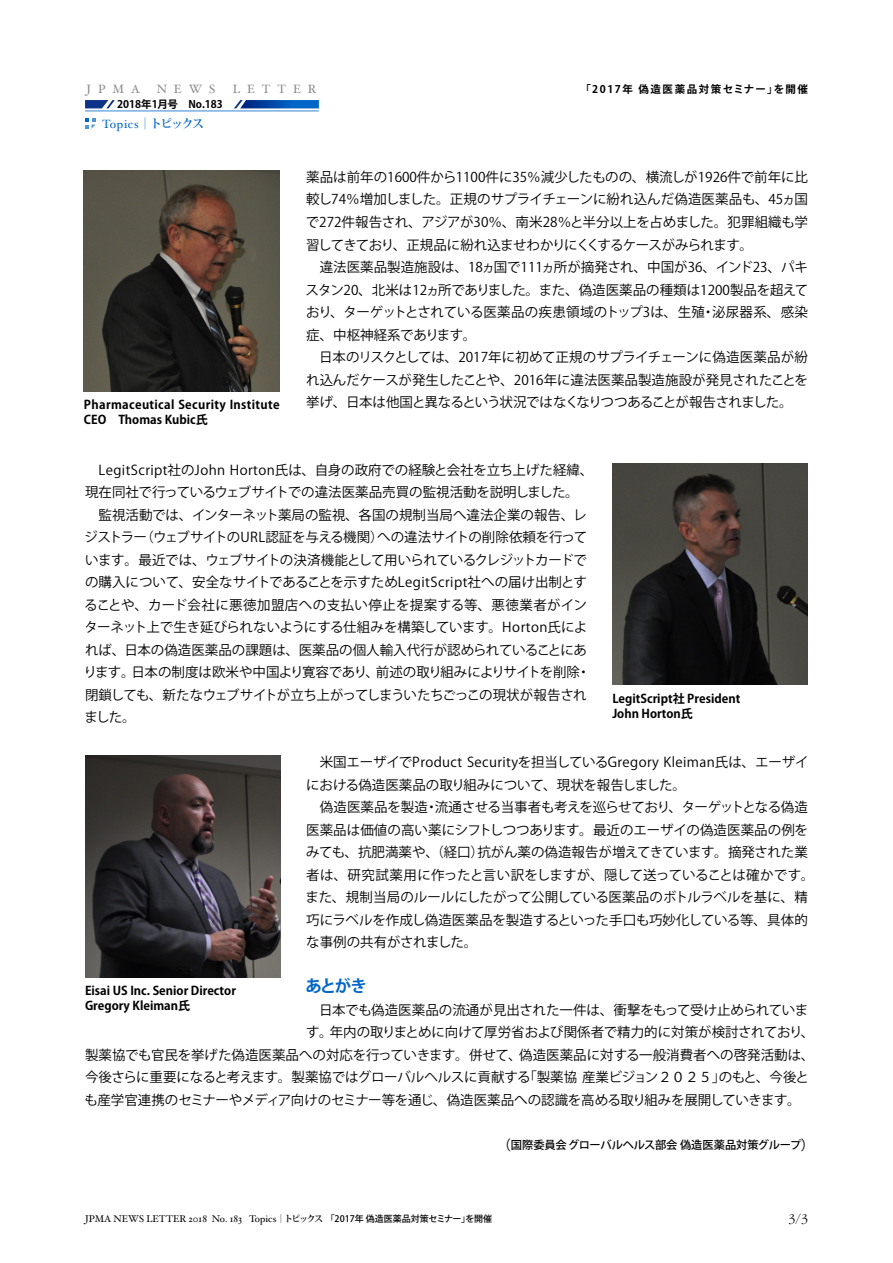
<style>
.page{position:relative;width:893px;height:1263px;background:#fff}
.page>*{position:absolute;margin:0;border:0;box-sizing:border-box;transform-origin:0 0}
.t1{font:700 16.5px "Koz Go Pr 6 N";color:#0266c8}
.t2{font:300 13.8px "Garamond";color:#000}
.t3{font:13.5px/22.5px "Koz Go Pr 6 N";color:#000}
.t4{font:13.5px "Koz Go Pr 6 N";letter-spacing:-.02em;color:#000}
.t5{font:700 12px/15px "Koz Go Pr 6 N";color:#000}
.t6{font:700 12px/15px "Koz Go Pr 6 N";letter-spacing:.03em;color:#000}
.t7{font:12px "Hoefler Text";letter-spacing:.58em;color:#898989}
.t8{font:12px "Hoefler Text";letter-spacing:.05em;color:#0266c8}
.t9{font:500 11.25px "Koz Go Pr 6 N";letter-spacing:-.02em;color:#000}
.t10{font:700 10.5px "Koz Go Pr 6 N";letter-spacing:.15em;color:#000}
.t11{font:700 10.5px "Koz Go Pr 6 N";color:#000}
.t12{font:9.75px "Hoefler Text";color:#000}
.s1{font-family:"Koz Min Pr 6 N";font-weight:700}
.s2{font-size:13.5px}
.s3{font-family:"Koz Min Pro";font-size:9px}
.s4{font-family:"Koz Min Pro";font-weight:700;font-size:9px}
.s5{font-family:"Koz Go Pr 6 N";font-weight:500;font-size:9px}
</style>
<div class="page">
<svg style="left:85px;top:100px;width:30px;height:8px"></svg>
<svg style="left:234px;top:100px;width:85px;height:8px"></svg>
<hr style="left:85px;top:111px;width:234px;height:1px;background:#3585d3">
<img style="left:84px;top:170px;width:196px;height:221px">
<img style="left:612px;top:463px;width:196px;height:222px">
<img style="left:85px;top:756px;width:196px;height:221px">
<svg style="left:85px;top:118px;width:11px;height:10px"></svg>
<p class="t7" style="left:87px;top:82px;width:55px">JPMA</p>
<p class="t7" style="left:157px;top:82px;width:60px">NEWS</p>
<p class="t7" style="left:233px;top:82px;width:85px">LETTER</p>
<p class="t11" style="left:117px;top:99px;width:107px">2018年1月号　No.183</p>
<p class="t8" style="left:102px;top:116px;width:104px">Topics<span class="s1">｜トピックス</span></p>
<p class="t10" style="left:580px;top:84px;width:229px">「2017年偽造医薬品対策セミナー」を開催</p>
<p class="t6" style="left:84px;top:398px;width:197px">Pharmaceutical Security Institute<br>CEO　Thomas Kubic氏</p>
<p class="t3" style="left:306px;top:166px;width:504px">薬品は前年の1600件から1100件に35％減少したものの、横流しが1926件で前年に比較し74％増加しました。正規のサプライチェーンに紛れ込んだ偽造医薬品も、45ヵ国で272件報告され、アジアが30％、南米28％と半分以上を占めました。犯罪組織も学習してきており、正規品に紛れ込ませわかりにくくするケースがみられます。<br>　違法医薬品製造施設は、18ヵ国で111ヵ所が摘発され、中国が36、インド23、パキスタン20、北米は12ヵ所でありました。また、偽造医薬品の種類は1200製品を超えており、ターゲットとされている医薬品の疾患領域のトップ3は、生殖・泌尿器系、感染症、中枢神経系であります。<br>　日本のリスクとしては、2017年に初めて正規のサプライチェーンに偽造医薬品が紛れ込んだケースが発生したことや、2016年に違法医薬品製造施設が発見されたことを挙げ、日本は他国と異なるという状況ではなくなりつつあることが報告されました。</p>
<p class="t3" style="left:84px;top:459px;width:511px">　LegitScript社のJohn Horton氏は、自身の政府での経験と会社を立ち上げた経緯、現在同社で行っているウェブサイトでの違法医薬品売買の監視活動を説明しました。　監視活動では、インターネット薬局の監視、各国の規制当局へ違法企業の報告、レジストラー（ウェブサイトのURL認証を与える機関）への違法サイトの削除依頼を行っています。最近では、ウェブサイトの決済機能として用いられているクレジットカードでの購入について、安全なサイトであることを示すためLegitScript社への届け出制とすることや、カード会社に悪徳加盟店への支払い停止を提案する等、悪徳業者がインターネット上で生き延びられないようにする仕組みを構築しています。Horton氏によれば、日本の偽造医薬品の課題は、医薬品の個人輸入代行が認められていることにあります。日本の制度は欧米や中国より寛容であり、前述の取り組みによりサイトを削除・閉鎖しても、新たなウェブサイトが立ち上がってしまういたちごっこの現状が報告されました。</p>
<p class="t3" style="left:306px;top:751px;width:510px">　米国エーザイでProduct Securityを担当しているGregory Kleiman氏は、エーザイにおける偽造医薬品の取り組みについて、現状を報告しました。<br>　偽造医薬品を製造・流通させる当事者も考えを巡らせており、ターゲットとなる偽造医薬品は価値の高い薬にシフトしつつあります。最近のエーザイの偽造医薬品の例をみても、抗肥満薬や、（経口）抗がん薬の偽造報告が増えてきています。摘発された業者は、研究試薬用に作ったと言い訳をしますが、隠して送っていることは確かです。また、規制当局のルールにしたがって公開している医薬品のボトルラベルを基に、精巧にラベルを作成し偽造医薬品を製造するといった手口も巧妙化している等、具体的な事例の共有がされました。</p>
<p class="t1" style="left:305px;top:976px;width:63px">あとがき</p>
<p class="t3" style="left:306px;top:999px;width:504px">　日本でも偽造医薬品の流通が見出された一件は、衝撃をもって受け止められていま</p>
<p class="t3" style="left:306px;top:1021px;width:510px">す。年内の取りまとめに向けて厚労省および関係者で精力的に対策が検討されており、</p>
<p class="t3" style="left:85px;top:1044px;width:731px">製薬協でも官民を挙げた偽造医薬品への対応を行っていきます。併せて、偽造医薬品に対する一般消費者への啓発活動は、</p>
<p class="t3" style="left:85px;top:1066px;width:725px">今後さらに重要になると考えます。製薬協ではグローバルヘルスに貢献する「製薬協 産業ビジョン２０２５」のもと、今後と</p>
<p class="t4" style="left:85px;top:1092px;width:717px">も産学官連携のセミナーやメディア向けのセミナー等を通じ、偽造医薬品への認識を高める取り組みを展開していきます。</p>
<p class="t9" style="left:498px;top:1138px;width:318px"><span class="s2">（</span>国際委員会 グローバルヘルス部会 偽造医薬品対策グループ<span class="s2">）</span></p>
<p class="t5" style="left:612px;top:691px;width:129px">LegitScript社 President<br>John Horton氏</p>
<p class="t5" style="left:85px;top:983px;width:152px">Eisai US Inc. Senior Director<br>Gregory Kleiman氏</p>
<p class="t12" style="left:85px;top:1213px;width:409px">JPMA NEWS LETTER 2018 No. 183 Topics<span class="s3">｜</span><span class="s4">トピックス</span> <span class="s5">「2017年 偽造医薬品対策セミナー」を開催</span></p>
<p class="t2" style="left:789px;top:1211px;width:21px">3/3</p>
</div>
